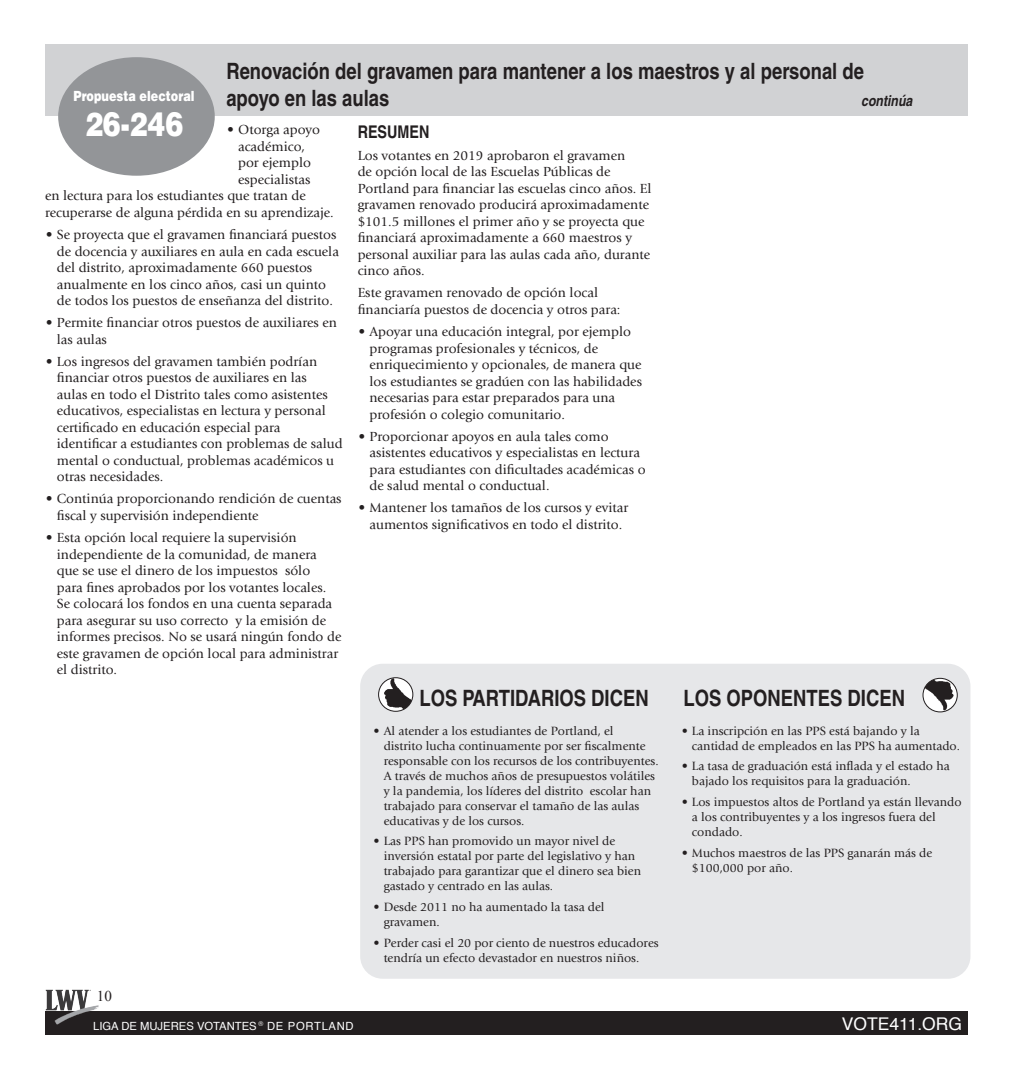
<style>
.page{position:relative;width:1013px;height:1080px;background:#fff}
.page>*{position:absolute;margin:0;border:0;box-sizing:border-box;transform-origin:0 0}
.t1{font:900 33.5px "Helvetica";color:#fff;scale:.8 1}
.t2{font:700 condensed 22.5px/27px "Helvetica LT Pro";color:#231f20}
.t3{font:17.5px "Helvetica";color:#fff}
.t4{font:700 condensed 17.5px "Helvetica LT Pro";color:#231f20}
.t5{font:italic 700 condensed 15px "Helvetica LT Pro";color:#231f20}
.t6{font:15px "Times New Roman";color:#231f20}
.t7{font:900 14px "Helvetica";color:#fff;scale:.8 1}
.t8{font:13.75px/16.5px "Giovanni Std";color:#231f20}
.t9{font:12.5px/15px "Giovanni Std";color:#231f20}
.t10{font:11.25px "Helvetica";color:#fff}
.s1{font-family:"Galliard Pro"}
</style>
<div class="page">
<div style="left:45px;top:1012px;width:923px;height:23px;background:#231f20"></div>
<img style="left:45px;top:989px;width:55px;height:36px">
<div style="left:45px;top:45px;width:923px;height:71px;background:#d1d2d4"></div>
<div style="left:58px;top:57px;width:157px;height:119px;background:#939598;border-radius:50%"></div>
<div style="left:360px;top:664px;width:610px;height:315px;background:#e6e7e9;border-radius:22px"></div>
<img style="left:378px;top:678px;width:35px;height:33px;border-radius:17px">
<div style="left:378px;top:678px;width:35px;height:34px;border:1px solid #231f20;border-radius:50%"></div>
<img style="left:923px;top:678px;width:34px;height:34px;border-radius:17px">
<div style="left:922px;top:678px;width:35px;height:34px;border:1px solid #231f20;border-radius:50%"></div>
<p class="t2" style="left:226px;top:57px;width:639px">Renovación del gravamen para mantener a los maestros y al personal de apoyo en las aulas</p>
<p class="t7" style="left:74px;top:87px;width:153px">Propuesta electoral</p>
<p class="t1" style="left:85px;top:102px;width:124px">26-246</p>
<p class="t5" style="left:861px;top:91px;width:53px">continúa</p>
<p class="t4" style="left:358px;top:121px;width:73px">RESUMEN</p>
<p class="t8" style="left:358px;top:147px;width:295px">Los votantes en 2019 aprobaron el gravamen<br>de opción local de las Escuelas Públicas de Portland para financiar las escuelas cinco años. El gravamen renovado producirá aproximadamente $101.5 millones el primer año y se proyecta que financiará aproximadamente a 660 maestros y personal auxiliar para las aulas cada año, durante cinco años.</p>
<p class="t8" style="left:358px;top:285px;width:264px">Este gravamen renovado de opción local financiaría puestos de docencia y otros para:</p>
<p class="t8" style="left:369px;top:323px;width:274px;text-indent:-12px"><span class="s1">•</span> Apoyar una educación integral, por ejemplo programas profesionales y técnicos, de enriquecimiento y opcionales, de manera que los estudiantes se gradúen con las habilidades necesarias para estar preparados para una profesión o colegio comunitario.</p>
<p class="t8" style="left:369px;top:428px;width:277px;text-indent:-12px"><span class="s1">•</span> Proporcionar apoyos en aula tales como asistentes educativos y especialistas en lectura para estudiantes con dificultades académicas o de salud mental o conductual.</p>
<p class="t8" style="left:358px;top:500px;width:272px;text-align:center"><span class="s1">•</span> Mantener los tamaños de los cursos y evitar aumentos significativos en todo el distrito.</p>
<p class="t8" style="left:226px;top:122px;width:95px;text-align:center"><span class="s1">•</span> Otorga apoyo académico,<br>por ejemplo especialistas</p>
<p class="t8" style="left:45px;top:188px;width:290px">en lectura para los estudiantes que tratan de recuperarse de alguna pérdida en su aprendizaje.</p>
<p class="t8" style="left:57px;top:226px;width:284px;text-indent:-12px"><span class="s1">•</span> Se proyecta que el gravamen financiará puestos de docencia y auxiliares en aula en cada escuela del distrito, aproximadamente 660 puestos anualmente en los cinco años, casi un quinto de todos los puestos de enseñanza del distrito.</p>
<p class="t8" style="left:57px;top:315px;width:282px;text-indent:-12px"><span class="s1">•</span> Permite financiar otros puestos de auxiliares en las aulas</p>
<p class="t8" style="left:57px;top:353px;width:287px;text-indent:-12px"><span class="s1">•</span> Los ingresos del gravamen también podrían financiar otros puestos de auxiliares en las<br>aulas en todo el Distrito tales como asistentes educativos, especialistas en lectura y personal certificado en educación especial para identificar a estudiantes con problemas de salud mental o conductual, problemas académicos u otras necesidades.</p>
<p class="t8" style="left:57px;top:491px;width:286px;text-indent:-12px"><span class="s1">•</span> Continúa proporcionando rendición de cuentas fiscal y supervisión independiente</p>
<p class="t8" style="left:57px;top:529px;width:286px;text-indent:-12px"><span class="s1">•</span> Esta opción local requiere la supervisión independiente de la comunidad, de manera que se use el dinero de los impuestos sólo<br>para fines aprobados por los votantes locales.<br>Se colocará los fondos en una cuenta separada para asegurar su uso correcto y la emisión de informes precisos. No se usará ningún fondo de este gravamen de opción local para administrar el distrito.</p>
<p class="t2" style="left:419px;top:685px;width:231px">LOS PARTIDARIOS DICEN</p>
<p class="t2" style="left:683px;top:685px;width:223px">LOS OPONENTES DICEN</p>
<p class="t9" style="left:384px;top:723px;width:276px;text-indent:-11px"><span class="s1">•</span> Al atender a los estudiantes de Portland, el<br>distrito lucha continuamente por ser fiscalmente responsable con los recursos de los contribuyentes.<br>A través de muchos años de presupuestos volátiles y la pandemia, los líderes del distrito escolar han trabajado para conservar el tamaño de las aulas educativas y de los cursos.</p>
<p class="t9" style="left:384px;top:834px;width:259px;text-indent:-11px"><span class="s1">•</span> Las PPS han promovido un mayor nivel de inversión estatal por parte del legislativo y han trabajado para garantizar que el dinero sea bien gastado y centrado en las aulas.</p>
<p class="t9" style="left:384px;top:899px;width:222px;text-indent:-11px"><span class="s1">•</span> Desde 2011 no ha aumentado la tasa del gravamen.</p>
<p class="t9" style="left:384px;top:935px;width:276px;text-indent:-11px"><span class="s1">•</span> Perder casi el 20 por ciento de nuestros educadores tendría un efecto devastador en nuestros niños.</p>
<p class="t9" style="left:692px;top:723px;width:270px;text-indent:-11px"><span class="s1">•</span> La inscripción en las PPS está bajando y la cantidad de empleados en las PPS ha aumentado.</p>
<p class="t9" style="left:692px;top:759px;width:259px;text-indent:-11px"><span class="s1">•</span> La tasa de graduación está inflada y el estado ha bajado los requisitos para la graduación.</p>
<p class="t9" style="left:692px;top:794px;width:271px;text-indent:-11px"><span class="s1">•</span> Los impuestos altos de Portland ya están llevando a los contribuyentes y a los ingresos fuera del condado.</p>
<p class="t9" style="left:692px;top:845px;width:242px;text-indent:-11px"><span class="s1">•</span> Muchos maestros de las PPS ganarán más de $100,000 por año.</p>
<p class="t6" style="left:97px;top:986px;width:16px">10</p>
<p class="t10" style="left:93px;top:1017px;width:262px">LIGA DE MUJERES VOTANTES <sup>®</sup> DE PORTLAND</p>
<p class="t3" style="left:841px;top:1010px;width:122px">VOTE411.ORG</p>
</div>
